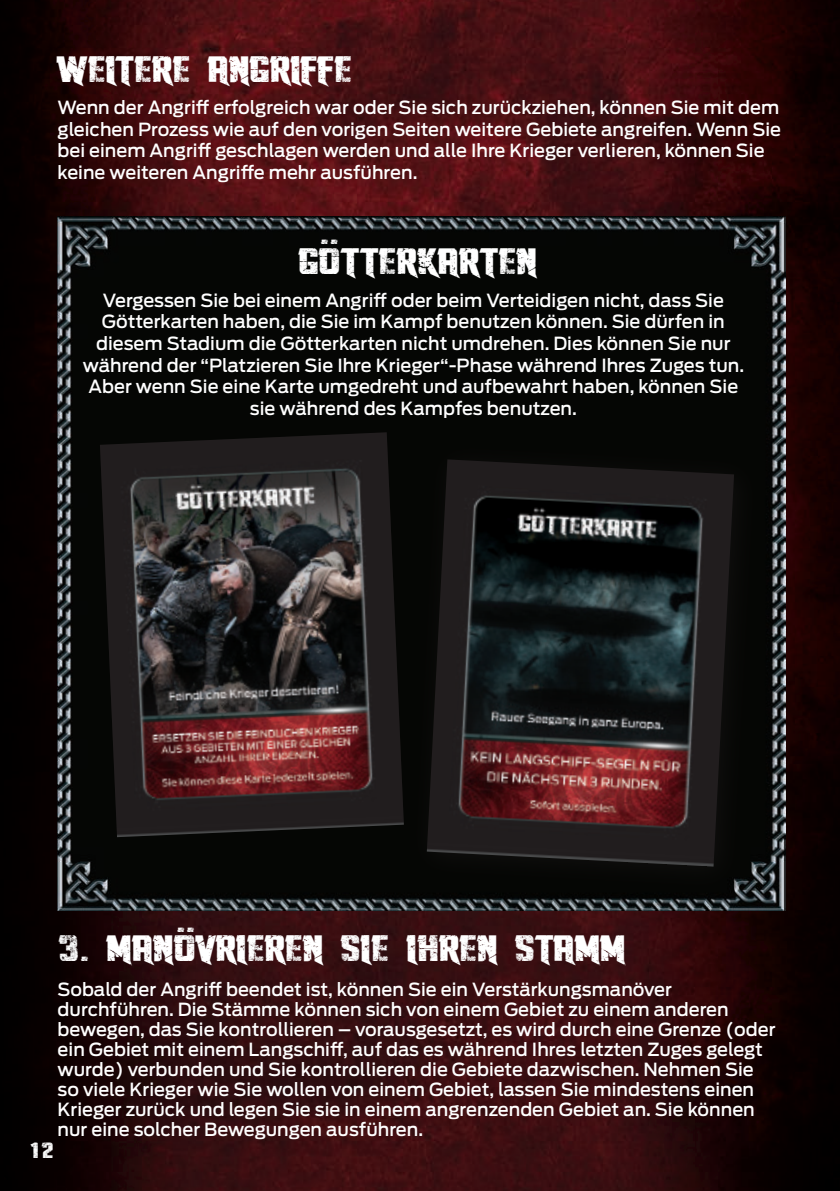
<style>
.page{position:relative;width:840px;height:1191px;background:#fff}
.page>*{position:absolute;margin:0;border:0;box-sizing:border-box;transform-origin:0 0}
.t1{font:40px "Twisted Stallions";color:#fff}
.t2{font:24px "Twisted Stallions";color:#fff}
.t3{font:500 18px/21.6px "Ford Antenna";color:#fff}
</style>
<div class="page">
<img style="left:0;top:0;width:839px;height:1191px">
<img style="left:58px;top:217px;width:726px;height:693px">
<img style="left:100px;top:432px;width:303px;height:405px">
<div style="left:406px;top:439px;width:355px;height:455px;background:#050604"></div>
<img style="left:426px;top:459px;width:307px;height:407px">
<h1 class="t1" style="left:57px;top:50px;width:296px">WEITERE ANGRIFFE</h1>
<p class="t3" style="left:57px;top:95px;width:724px">Wenn der Angriff erfolgreich war oder Sie sich zurückziehen, können Sie mit dem gleichen Prozess wie auf den vorigen Seiten weitere Gebiete angreifen. Wenn Sie bei einem Angriff geschlagen werden und alle Ihre Krieger verlieren, können Sie keine weiteren Angriffe mehr ausführen.</p>
<h1 class="t1" style="left:319px;top:211px;width:21px">..</h1>
<h1 class="t1" style="left:298px;top:242px;width:240px">GOTTERKARTEN</h1>
<p class="t3" style="left:83px;top:287px;width:662px;text-align:center">Vergessen Sie bei einem Angriff oder beim Verteidigen nicht, dass Sie Götterkarten haben, die Sie im Kampf benutzen können. Sie dürfen in diesem Stadium die Götterkarten nicht umdrehen. Dies können Sie nur während der “Platzieren Sie Ihre Krieger“-Phase während Ihres Zuges tun.<br>Aber wenn Sie eine Karte umgedreht und aufbewahrt haben, können Sie sie während des Kampfes benutzen.</p>
<h1 class="t1" style="left:175px;top:898px;width:21px">..</h1>
<h1 class="t1" style="left:57px;top:928px;width:569px">3. MANOVRIEREN SIE IHREN STAMM</h1>
<p class="t3" style="left:58px;top:977px;width:719px;line-height:20px">Sobald der Angriff beendet ist, können Sie ein Verstärkungsmanöver durchführen. Die Stämme können sich von einem Gebiet zu einem anderen bewegen, das Sie kontrollieren – vorausgesetzt, es wird durch eine Grenze (oder ein Gebiet mit einem Langschiff, auf das es während Ihres letzten Zuges gelegt wurde) verbunden und Sie kontrollieren die Gebiete dazwischen. Nehmen Sie so viele Krieger wie Sie wollen von einem Gebiet, lassen Sie mindestens einen Krieger zurück und legen Sie sie in einem angrenzenden Gebiet an. Sie können nur eine solcher Bewegungen ausführen.</p>
<h2 class="t2" style="left:28px;top:1138px;width:27px">12</h2>
</div>
